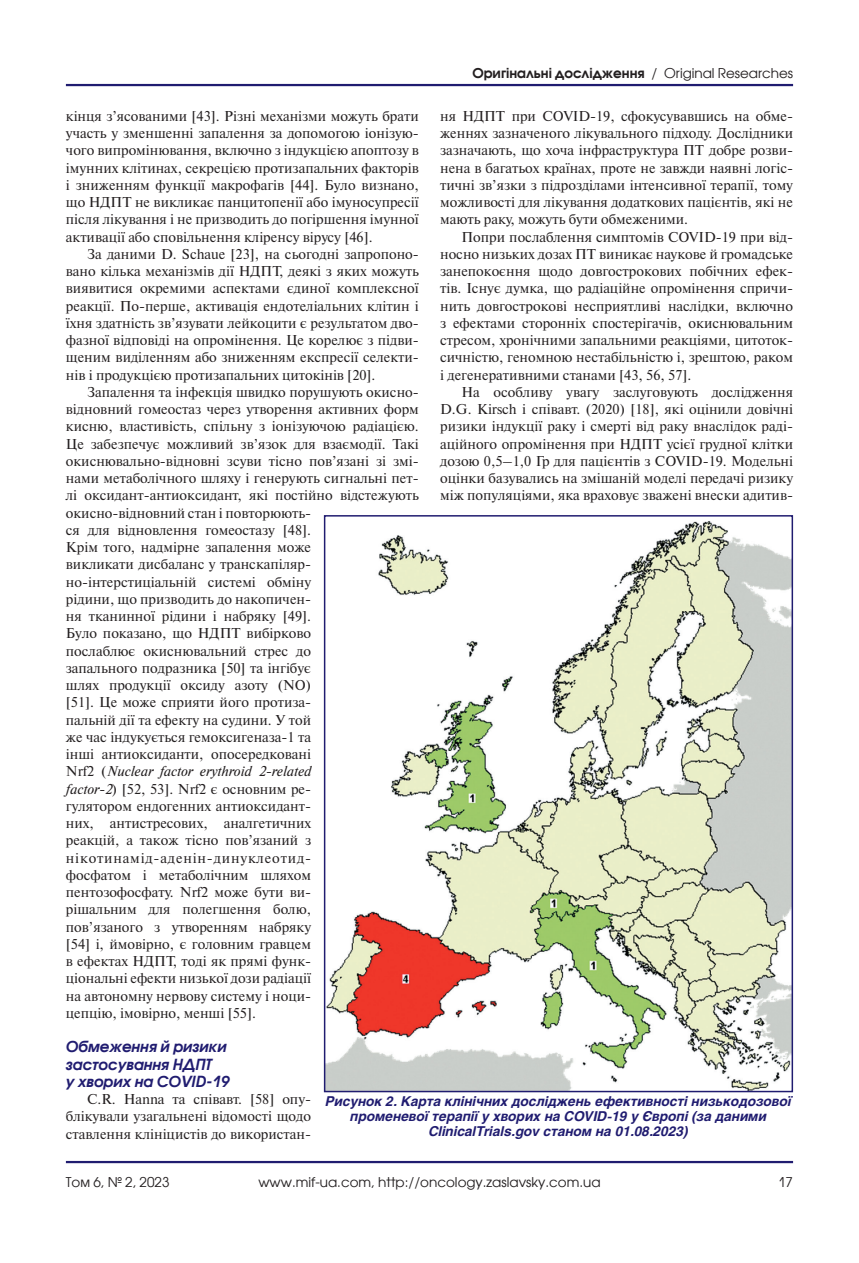
<style>
.page{position:relative;width:859px;height:1263px;background:#fff}
.page>*{position:absolute;margin:0;border:0;box-sizing:border-box;transform-origin:0 0}
.Загл__III_ур{font:italic 700 15px/17.2px "Avant Garde CTT";color:#201c70}
.Текст{font:14.25px/17.2px "Newton C";color:#231f20;text-align:justify}
.Подпись{font:italic 700 13.5px/15px "Helios";color:#201c70;text-align:center}
.t1{font:13.5px "Avant Garde CTT";color:#231f20}
.t2{font:700 13.5px "Avant Garde CTT";color:#231f20}
.s1{font-weight:400}
.s2{font-style:italic}
</style>
<div class="page">
<hr style="left:66px;top:84px;width:727px;height:2px;background:#201c70">
<hr style="left:66px;top:1161px;width:727px;height:2px;background:#201c70">
<img style="left:327px;top:521px;width:463px;height:568px">
<div style="left:324px;top:515px;width:469px;height:577px;border:2px solid #201c70"></div>
<p class="t2" style="left:472px;top:64px;width:322px">Оригінальні дослідження <span class="s1">/ Original Researches</span></p>
<p class="Текст" style="left:440px;top:107px;width:354px">ня НДПТ при COVID-19, сфокусувавшись на обме&shy;женнях зазначеного лікувального підходу. Дослідники зазначають, що хоча інфраструктура ПТ добре розви&shy;нена в багатьох країнах, проте не завжди наявні логіс&shy;тичні зв’язки з підрозділами інтенсивної терапії, тому можливості для лікування додаткових пацієнтів, які не мають раку, можуть бути обмеженими.</p>
<p class="Текст" style="left:440px;top:228px;width:354px;text-indent:21px">Попри послаблення симптомів COVID-19 при від&shy;носно низьких дозах ПТ виникає наукове й громадське занепокоєння щодо довгострокових побічних ефек&shy;тів. Існує думка, що радіаційне опромінення спричи&shy;нить довгострокові несприятливі наслідки, включно з ефектами сторонніх спостерігачів, окиснювальним стресом, хронічними запальними реакціями, цитоток&shy;сичністю, геномною нестабільністю і, зрештою, раком і дегенеративними станами [43, 56, 57].</p>
<p class="Текст" style="left:440px;top:383px;width:354px;text-indent:21px">На особливу увагу заслуговують дослідження D.G. Kirsch і співавт. (2020) [18], які оцінили довічні ризики індукції раку і смерті від раку внаслідок раді&shy;аційного опромінення при НДПТ усієї грудної клітки дозою 0,5–1,0 Гр для пацієнтів з COVID-19. Модельні оцінки базувались на змішаній моделі передачі ризику між популяціями, яка враховує зважені внески адитив-</p>
<p class="Текст" style="left:66px;top:107px;width:354px">кінця з’ясованими [43]. Різні механізми можуть брати участь у зменшенні запалення за допомогою іонізую&shy;чого випромінювання, включно з індукцією апоптозу в імунних клітинах, секрецією протизапальних факторів і зниженням функції макрофагів [44]. Було визнано, що НДПТ не викликає панцитопенії або імуносупресії після лікування і не призводить до погіршення імунної активації або сповільнення кліренсу вірусу [46].</p>
<p class="Текст" style="left:66px;top:245px;width:354px;text-indent:21px">За даними D. Schaue [23], на сьогодні запропоно&shy;вано кілька механізмів дії НДПТ, деякі з яких можуть виявитися окремими аспектами єдиної комплексної реакції. По-перше, активація ендотеліальних клітин і їхня здатність зв’язувати лейкоцити є результатом дво&shy;фазної відповіді на опромінення. Це корелює з підви&shy;щеним виділенням або зниженням експресії селекти&shy;нів і продукцією протизапальних цитокінів [20].</p>
<p class="Текст" style="left:66px;top:383px;width:354px;text-align:left;text-indent:21px">Запалення та інфекція швидко порушують окисно&shy;відновний гомеостаз через утворення активних форм кисню, властивість, спільну з іонізуючою радіацією.<br>Це забезпечує можливий зв’язок для взаємодії. Такі окиснювально-відновні зсуви тісно пов’язані зі змі&shy;нами метаболічного шляху і генерують сигнальні пет&shy;лі оксидант-антиоксидант, які постійно відстежують окисно-відновний стан і повторюють-<br>ся для відновлення гомеостазу [48].<br>Крім того, надмірне запалення може<br>викликати дисбаланс у транскапіляр&shy;но-інтерстиціальній системі обміну<br>рідини, що призводить до накопичен-<br>ня тканинної рідини і набряку [49].<br>Було показано, що НДПТ вибірково<br>послаблює окиснювальний стрес до<br>запального подразника [50] та інгібує<br>шлях продукції оксиду азоту (NO)<br>[51]. Це може сприяти його протиза-<br>пальній дії та ефекту на судини. У той<br>же час індукується гемоксигеназа-1 та<br>інші антиоксиданти, опосередковані<br>Nrf2 (<span class="s2">Nuclear factor erythroid 2-related<br>factor-2</span>) [52, 53]. Nrf2 є основним ре-<br>гулятором ендогенних антиоксидант-<br>них, антистресових, аналгетичних<br>реакцій, а також тісно пов’язаний з нікотинамід-аденін-динуклеотид-<br>фосфатом і метаболічним шляхом пентозофосфату. Nrf2 може бути ви-<br>рішальним для полегшення болю,<br>пов’язаного з утворенням набряку<br>[54] і, ймовірно, є головним гравцем<br>в ефектах НДПТ, тоді як прямі функ-<br>ціональні ефекти низької дози радіації<br>на автономну нервову систему і ноци-<br>цепцію, імовірно, менші [55].</p>
<p class="Загл__III_ур" style="left:66px;top:1038px;width:165px">Обмеження й ризики застосування НДПТ<br>у хворих на COVID-19</p>
<p class="Текст" style="left:66px;top:1091px;width:247px;text-indent:21px">C.R. Hanna та співавт. [58] опу&shy;блікували узагальнені відомості щодо ставлення клініцистів до використан-</p>
<p class="Подпись" style="left:325px;top:1094px;width:467px">Рисунок 2. Карта клінічних досліджень ефективності низькодозової променевої терапії у хворих на COVID-19 у Європі (за даними<br>ClinicalTrials.gov станом на 01.08.2023)</p>
<p class="t1" style="left:66px;top:1174px;width:105px">Том 6, № 2, 2023</p>
<p class="t1" style="left:258px;top:1174px;width:344px">www.mif-ua.com, http://oncology.zaslavsky.com.ua</p>
<p class="t1" style="left:778px;top:1174px;width:16px">17</p>
</div>
